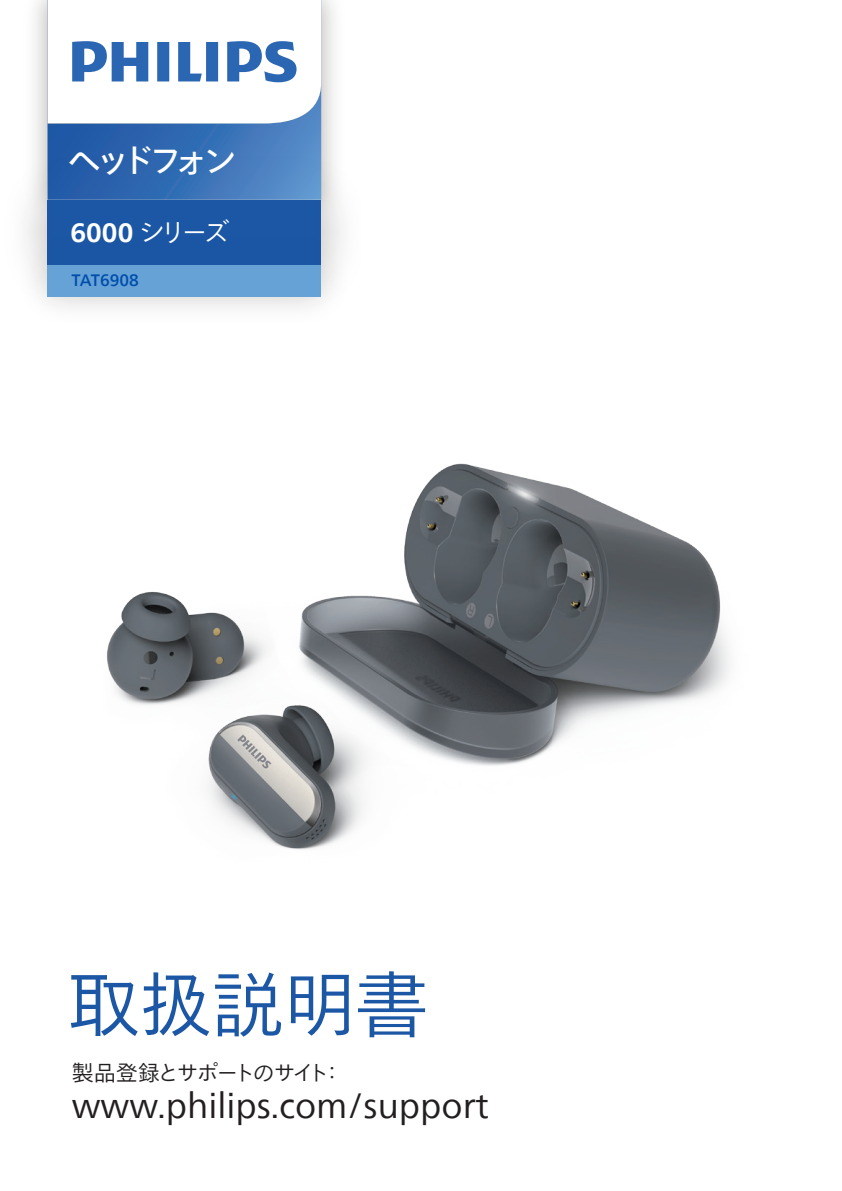
<style>
.page{position:relative;width:842px;height:1191px;background:#fff}
.page>*{position:absolute;margin:0;border:0;box-sizing:border-box;transform-origin:0 0}
.t1{font:300 72px "Tazugane Gothic Std N";color:#1c57a5}
.t2{font:35px "Neue Frutiger World";color:#231f20}
.t3{font:34px "Tazugane Gothic Std N";letter-spacing:-.19em;color:#fff}
.t4{font:700 26.4px "Neue Frutiger World";color:#fff}
.t5{font:300 22px "Tazugane Gothic Std N";letter-spacing:-.095em;color:#231f20}
.t6{font:500 16.4px "Neue Frutiger World";color:#004eaa}
.s1{font-family:"Tazugane Gothic Std N";font-weight:300}
</style>
<div class="page">
<img style="left:34px;top:0;width:301px;height:141px">
<svg style="left:48px;top:0;width:273px;height:141px"></svg>
<img style="left:26px;top:141px;width:317px;height:82px">
<div style="left:48px;top:200px;width:273px;height:64px;background:#1b57a5"></div>
<img style="left:25px;top:223px;width:318px;height:86px">
<div style="left:48px;top:264px;width:273px;height:33px;background:#67a2d7"></div>
<img style="left:107px;top:463px;width:623px;height:387px">
<p class="t3" style="left:67px;top:136px;width:171px">ヘッドフォン</p>
<p class="t4" style="left:71px;top:210px;width:161px">6000 <span class="s1">シリーズ</span></p>
<p class="t6" style="left:72px;top:267px;width:69px">TAT6908</p>
<p class="t1" style="left:68px;top:955px;width:361px">取扱説明書</p>
<p class="t5" style="left:72px;top:1057px;width:273px">製品登録とサポートのサイト：</p>
<p class="t2" style="left:72px;top:1078px;width:419px">www.philips.com/support</p>
</div>
